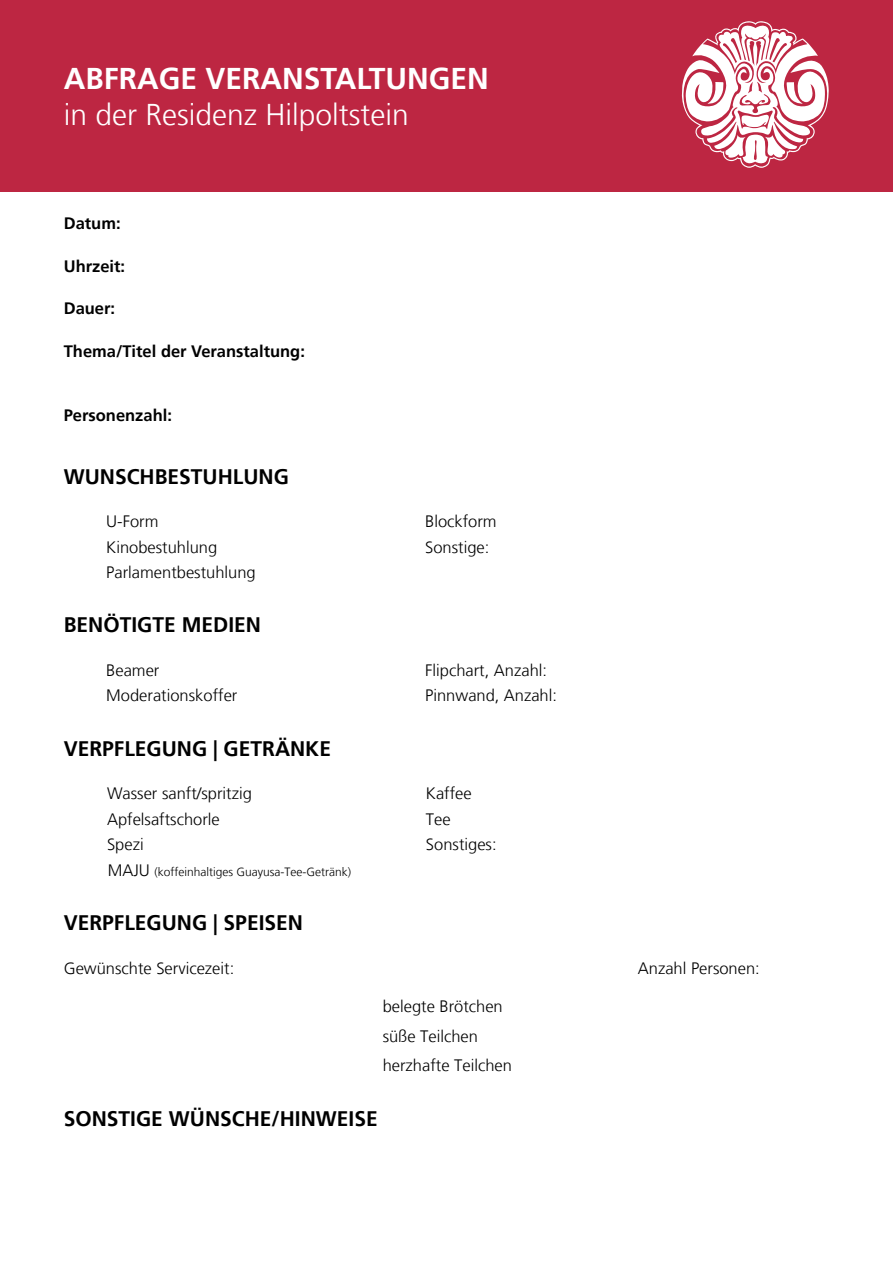
<style>
.page{position:relative;width:893px;height:1263px;background:#fff}
.page>*{position:absolute;margin:0;border:0;box-sizing:border-box;transform-origin:0 0}
.t1{font:300 30px "Frutiger LT";color:#fff}
.t2{font:700 30px "Frutiger";color:#fff}
.Zwischentitel_fett_1{font:700 21px "Frutiger";color:#000}
.Text_light_11_Pt{font:300 16.5px "Frutiger LT";color:#000}
.Text_fett_11Pt{font:700 16.5px "Frutiger";color:#000}
.Text_light_11_Pt-2{font:300 12px "Frutiger LT";color:#000}
.s1{font-size:16.5px}
</style>
<div class="page">
<div style="left:0;top:0;width:893px;height:191px;background:#bd2642"></div>
<svg style="left:681px;top:21px;width:148px;height:147px"></svg>
<p class="t2" style="left:64px;top:61px;width:426px">ABFRAGE VERANSTALTUNGEN</p>
<p class="t1" style="left:64px;top:98px;width:347px">in der Residenz Hilpoltstein</p>
<p class="Text_fett_11Pt" style="left:64px;top:214px;width:58px">Datum:</p>
<p class="Text_fett_11Pt" style="left:64px;top:257px;width:63px">Uhrzeit:</p>
<p class="Text_fett_11Pt" style="left:64px;top:299px;width:53px">Dauer:</p>
<p class="Text_fett_11Pt" style="left:64px;top:342px;width:243px">Thema/Titel der Veranstaltung:</p>
<p class="Text_fett_11Pt" style="left:64px;top:405px;width:110px">Personenzahl:</p>
<p class="Zwischentitel_fett_1" style="left:64px;top:464px;width:227px">WUNSCHBESTUHLUNG</p>
<p class="Text_light_11_Pt" style="left:106px;top:512px;width:54px">U-Form</p>
<p class="Text_light_11_Pt" style="left:106px;top:538px;width:112px">Kinobestuhlung</p>
<p class="Text_light_11_Pt" style="left:106px;top:563px;width:151px">Parlamentbestuhlung</p>
<p class="Zwischentitel_fett_1" style="left:64px;top:613px;width:199px">BENÖTIGTE MEDIEN</p>
<p class="Text_light_11_Pt" style="left:425px;top:512px;width:73px">Blockform</p>
<p class="Text_light_11_Pt" style="left:425px;top:538px;width:66px">Sonstige:</p>
<p class="Text_light_11_Pt" style="left:106px;top:661px;width:55px">Beamer</p>
<p class="Text_light_11_Pt" style="left:425px;top:661px;width:123px">Flipchart, Anzahl:</p>
<p class="Text_light_11_Pt" style="left:425px;top:686px;width:133px">Pinnwand, Anzahl:</p>
<p class="Text_light_11_Pt" style="left:106px;top:686px;width:133px">Moderationskoffer</p>
<p class="Zwischentitel_fett_1" style="left:64px;top:736px;width:269px">VERPFLEGUNG | GETRÄNKE</p>
<p class="Text_light_11_Pt" style="left:107px;top:784px;width:146px">Wasser sanft/spritzig</p>
<p class="Text_light_11_Pt" style="left:107px;top:835px;width:38px">Spezi</p>
<p class="Text_light_11_Pt" style="left:107px;top:810px;width:114px">Apfelsaftschorle</p>
<p class="Text_light_11_Pt-2" style="left:108px;top:865px;width:245px"><span class="s1">MAJU</span> (koffeinhaltiges Guayusa-Tee-Getränk)</p>
<p class="Zwischentitel_fett_1" style="left:64px;top:910px;width:241px">VERPFLEGUNG | SPEISEN</p>
<p class="Text_light_11_Pt" style="left:64px;top:958px;width:172px">Gewünschte Servicezeit:</p>
<p class="Text_light_11_Pt" style="left:426px;top:784px;width:47px">Kaffee</p>
<p class="Text_light_11_Pt" style="left:426px;top:810px;width:26px">Tee</p>
<p class="Text_light_11_Pt" style="left:426px;top:835px;width:72px">Sonstiges:</p>
<p class="Text_light_11_Pt" style="left:383px;top:997px;width:122px">belegte Brötchen</p>
<p class="Text_light_11_Pt" style="left:383px;top:1027px;width:97px">süße Teilchen</p>
<p class="Text_light_11_Pt" style="left:383px;top:1056px;width:131px">herzhafte Teilchen</p>
<p class="Zwischentitel_fett_1" style="left:64px;top:1106px;width:315px">SONSTIGE WÜNSCHE/HINWEISE</p>
<p class="Text_light_11_Pt" style="left:638px;top:958px;width:123px">Anzahl Personen:</p>
</div>
